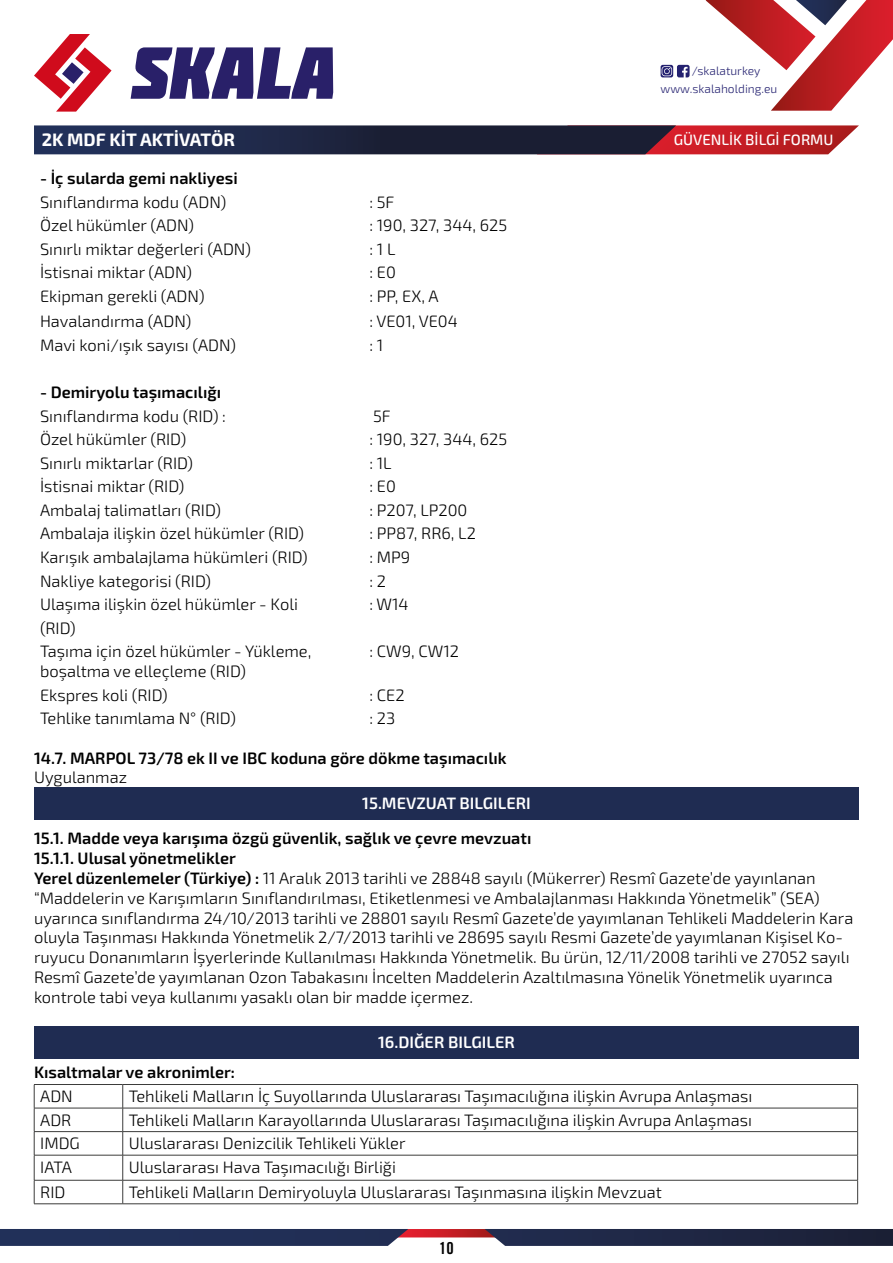
<style>
.page{position:relative;width:893px;height:1263px;background:#fff}
.page>*{position:absolute;margin:0;border:0;box-sizing:border-box;transform-origin:0 0}
.t1{font:700 18px "Exo 2";color:#fff}
.t2{font:300 16.5px/19.8px "Exo 2";color:#000}
.t3{font:600 16.5px "Exo 2";color:#000}
.t4{font:600 16.5px "Exo 2";color:#fff}
.t5{font:condensed 16.5px "Trade Gothic Bold Twenty";color:#000}
.t6{font:500 15px "Exo 2";color:#fff}
.t7{font:300 12px/17.4px "Exo 2";color:#242170}
.s1{font-weight:600}
</style>
<div class="page">
<svg style="left:0;top:1229px;width:893px;height:17px;background:#353756"></svg>
<svg style="left:34px;top:34px;width:78px;height:78px"></svg>
<svg style="left:131px;top:47px;width:202px;height:52px"></svg>
<svg style="left:706px;top:0;width:187px;height:111px"></svg>
<svg style="left:661px;top:65px;width:29px;height:12px"></svg>
<svg style="left:34px;top:125px;width:825px;height:29px;background:#482940"></svg>
<div style="left:34px;top:787px;width:825px;height:32px;background:#1f2c52"></div>
<div style="left:34px;top:1026px;width:825px;height:32px;background:#1f2c52"></div>
<hr style="left:34px;top:1084px;width:89px;height:1px;background:#3c3c3b">
<hr style="left:123px;top:1084px;width:735px;height:1px;background:#3c3c3b">
<hr style="left:34px;top:1108px;width:89px;height:1px;background:#3c3c3b">
<hr style="left:123px;top:1108px;width:735px;height:1px;background:#3c3c3b">
<hr style="left:34px;top:1131px;width:89px;height:1px;background:#3c3c3b">
<hr style="left:123px;top:1131px;width:735px;height:1px;background:#3c3c3b">
<hr style="left:34px;top:1155px;width:89px;height:1px;background:#3c3c3b">
<hr style="left:123px;top:1155px;width:735px;height:1px;background:#3c3c3b">
<hr style="left:34px;top:1180px;width:89px;height:1px;background:#3c3c3b">
<svg style="left:34px;top:1085px;width:1px;height:118px"></svg>
<hr style="left:123px;top:1180px;width:735px;height:1px;background:#3c3c3b">
<svg style="left:122px;top:1085px;width:1px;height:118px"></svg>
<svg style="left:857px;top:1085px;width:1px;height:118px"></svg>
<hr style="left:34px;top:1203px;width:89px;height:1px;background:#3c3c3b">
<hr style="left:123px;top:1203px;width:735px;height:1px;background:#3c3c3b">
<p class="t7" style="left:661px;top:63px;width:118px;text-indent:31px">/skalaturkey www.skalaholding.eu</p>
<p class="t1" style="left:42px;top:129px;width:195px">2K MDF KİT AKTİVATÖR</p>
<p class="t6" style="left:674px;top:131px;width:161px">GÜVENLİK BİLGİ FORMU</p>
<p class="t3" style="left:40px;top:169px;width:199px">- İç sularda gemi nakliyesi</p>
<p class="t2" style="left:40px;top:192px;width:188px">Sınıflandırma kodu (ADN)</p>
<p class="t2" style="left:369px;top:192px;width:27px">: 5F</p>
<p class="t2" style="left:40px;top:216px;width:156px">Özel hükümler (ADN)</p>
<p class="t2" style="left:369px;top:216px;width:139px">: 190, 327, 344, 625</p>
<p class="t2" style="left:40px;top:240px;width:212px">Sınırlı miktar değerleri (ADN)</p>
<p class="t2" style="left:369px;top:240px;width:28px">: 1 L</p>
<p class="t2" style="left:40px;top:263px;width:154px">İstisnai miktar (ADN)</p>
<p class="t2" style="left:369px;top:263px;width:28px">: E0</p>
<p class="t2" style="left:40px;top:287px;width:166px">Ekipman gerekli (ADN)</p>
<p class="t2" style="left:369px;top:287px;width:71px">: PP, EX, A</p>
<p class="t2" style="left:40px;top:312px;width:153px">Havalandırma (ADN)</p>
<p class="t2" style="left:369px;top:312px;width:90px">: VE01, VE04</p>
<p class="t2" style="left:40px;top:336px;width:198px">Mavi koni/ışık sayısı (ADN)</p>
<p class="t2" style="left:369px;top:336px;width:15px">: 1</p>
<p class="t3" style="left:40px;top:382px;width:183px">- Demiryolu taşımacılığı</p>
<p class="t2" style="left:40px;top:406px;width:187px">Sınıflandırma kodu (RID) :</p>
<p class="t2" style="left:373px;top:406px;width:19px">5F</p>
<p class="t2" style="left:40px;top:430px;width:148px">Özel hükümler (RID)</p>
<p class="t2" style="left:369px;top:430px;width:139px">: 190, 327, 344, 625</p>
<p class="t2" style="left:40px;top:453px;width:155px">Sınırlı miktarlar (RID)</p>
<p class="t2" style="left:369px;top:453px;width:24px">: 1L</p>
<p class="t2" style="left:40px;top:477px;width:146px">İstisnai miktar (RID)</p>
<p class="t2" style="left:369px;top:477px;width:28px">: E0</p>
<p class="t2" style="left:40px;top:500px;width:183px">Ambalaj talimatları (RID)</p>
<p class="t2" style="left:369px;top:500px;width:100px">: P207, LP200</p>
<p class="t2" style="left:40px;top:524px;width:266px">Ambalaja ilişkin özel hükümler (RID)</p>
<p class="t2" style="left:369px;top:524px;width:108px">: PP87, RR6, L2</p>
<p class="t2" style="left:40px;top:548px;width:269px">Karışık ambalajlama hükümleri (RID)</p>
<p class="t2" style="left:369px;top:548px;width:42px">: MP9</p>
<p class="t2" style="left:40px;top:571px;width:173px">Nakliye kategorisi (RID)</p>
<p class="t2" style="left:369px;top:571px;width:18px">: 2</p>
<p class="t2" style="left:40px;top:595px;width:259px">Ulaşıma ilişkin özel hükümler - Koli</p>
<p class="t2" style="left:369px;top:595px;width:41px">: W14</p>
<p class="t2" style="left:40px;top:616px;width:273px;line-height:23.5px">(RID)<br>Taşıma için özel hükümler - Yükleme,</p>
<p class="t2" style="left:40px;top:662px;width:208px">boşaltma ve elleçleme (RID)</p>
<p class="t2" style="left:369px;top:642px;width:91px">: CW9, CW12</p>
<p class="t2" style="left:40px;top:685px;width:129px">Ekspres koli (RID)</p>
<p class="t2" style="left:369px;top:685px;width:37px">: CE2</p>
<p class="t2" style="left:40px;top:709px;width:197px">Tehlike tanımlama N° (RID)</p>
<p class="t2" style="left:369px;top:709px;width:27px">: 23</p>
<p class="t3" style="left:34px;top:748px;width:474px">14.7. MARPOL 73/78 ek II ve IBC koduna göre dökme taşımacılık</p>
<p class="t2" style="left:34px;top:768px;width:95px">Uygulanmaz</p>
<p class="t4" style="left:362px;top:793px;width:170px">15.MEVZUAT BILGILERI</p>
<p class="t2" style="left:34px;top:829px;width:821px"><span class="s1">15.1. Madde veya karışıma özgü güvenlik, sağlık ve çevre mevzuatı<br>15.1.1. Ulusal yönetmelikler<br>Yerel düzenlemeler (Türkiye) :</span> 11 Aralık 2013 tarihli ve 28848 sayılı (Mükerrer) Resmî Gazete’de yayınlanan “Maddelerin ve Karışımların Sınıflandırılması, Etiketlenmesi ve Ambalajlanması Hakkında Yönetmelik” (SEA) uyarınca sınıflandırma 24/10/2013 tarihli ve 28801 sayılı Resmî Gazete’de yayımlanan Tehlikeli Maddelerin Kara oluyla Taşınması Hakkında Yönetmelik 2/7/2013 tarihli ve 28695 sayılı Resmi Gazete’de yayımlanan Kişisel Ko&shy;ruyucu Donanımların İşyerlerinde Kullanılması Hakkında Yönetmelik. Bu ürün, 12/11/2008 tarihli ve 27052 sayılı Resmî Gazete’de yayımlanan Ozon Tabakasını İncelten Maddelerin Azaltılmasına Yönelik Yönetmelik uyarınca kontrole tabi veya kullanımı yasaklı olan bir madde içermez.</p>
<p class="t4" style="left:378px;top:1032px;width:138px">16.DIĞER BILGILER</p>
<p class="t3" style="left:34px;top:1063px;width:203px">Kısaltmalar ve akronimler:</p>
<p class="t2" style="left:40px;top:1087px;width:34px">ADN</p>
<p class="t2" style="left:129px;top:1087px;width:625px">Tehlikeli Malların İç Suyollarında Uluslararası Taşımacılığına ilişkin Avrupa Anlaşması</p>
<p class="t2" style="left:40px;top:1110px;width:33px">ADR</p>
<p class="t2" style="left:129px;top:1110px;width:625px">Tehlikeli Malların Karayollarında Uluslararası Taşımacılığına ilişkin Avrupa Anlaşması</p>
<p class="t2" style="left:40px;top:1134px;width:41px">IMDG</p>
<p class="t2" style="left:129px;top:1134px;width:278px">Uluslararası Denizcilik Tehlikeli Yükler</p>
<p class="t2" style="left:40px;top:1157px;width:33px">IATA</p>
<p class="t2" style="left:129px;top:1157px;width:269px">Uluslararası Hava Taşımacılığı Birliği</p>
<p class="t2" style="left:40px;top:1182px;width:27px">RID</p>
<p class="t2" style="left:129px;top:1182px;width:535px">Tehlikeli Malların Demiryoluyla Uluslararası Taşınmasına ilişkin Mevzuat</p>
<p class="t5" style="left:439px;top:1238px;width:16px">10</p>
</div>
